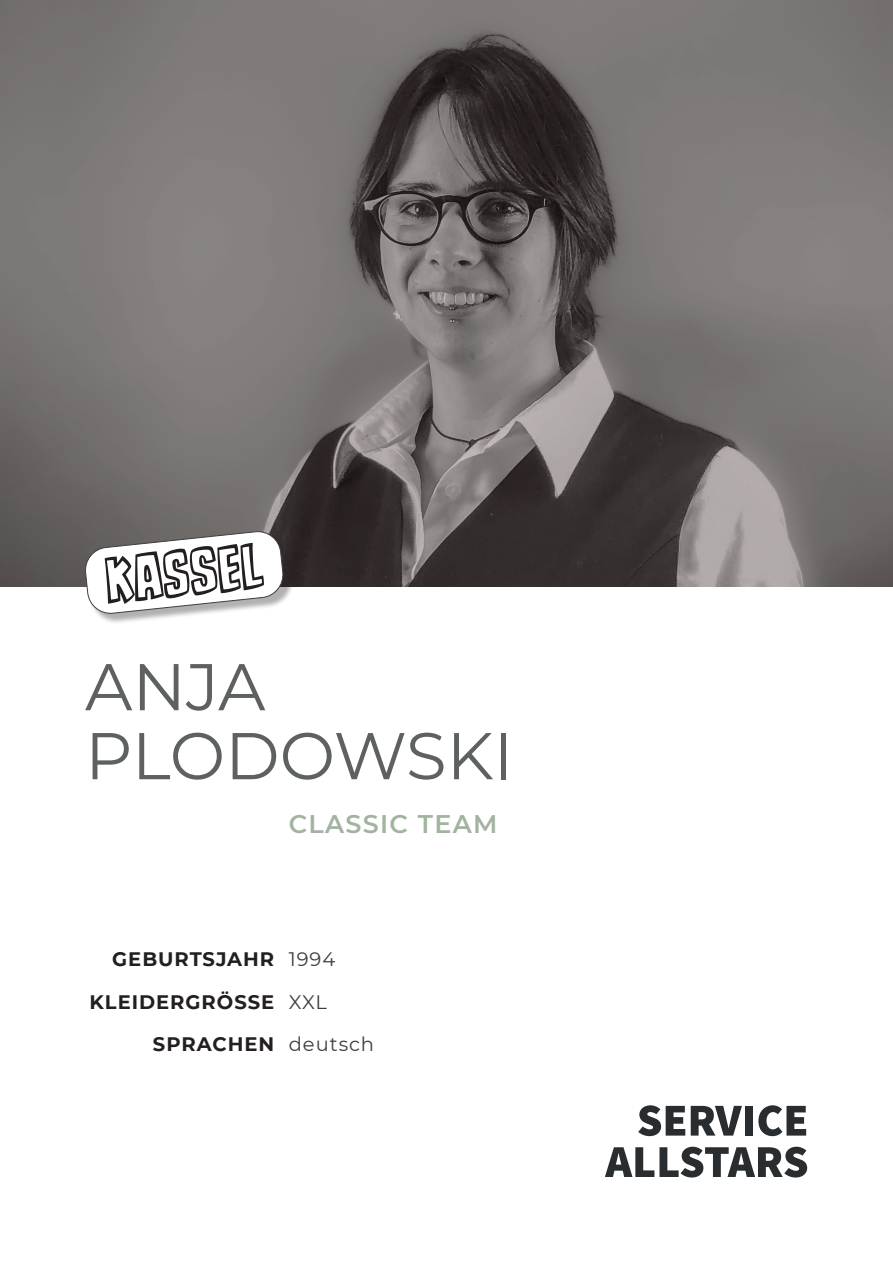
<style>
.page{position:relative;width:893px;height:1263px;background:#fff}
.page>*{position:absolute;margin:0;border:0;box-sizing:border-box;transform-origin:0 0}
.t1{font:67.35px "CC Dynamic Duo Open Variable";color:#231f20}
.t2{font:66px/69px "Montserrat";color:#5d6161}
.t3{font:600 25.5px "Montserrat";letter-spacing:.05em;color:#a2b3a0}
.t4{font:700 19.5px/42.5px "Montserrat";letter-spacing:.05em;color:#231f20;text-align:right}
.t5{font:19.5px/42.5px "Montserrat";letter-spacing:.05em;color:#3e3e3f}
</style>
<div class="page">
<img style="left:0;top:0;width:893px;height:587px">
<svg style="left:638px;top:1105px;width:47px;height:31px"></svg>
<svg style="left:691px;top:1106px;width:51px;height:29px"></svg>
<div style="left:745px;top:1106px;width:8px;height:29px;background:#292d2f"></div>
<svg style="left:758px;top:1105px;width:48px;height:31px"></svg>
<svg style="left:605px;top:1147px;width:202px;height:30px"></svg>
<div style="left:87px;top:533px;width:207px;height:92px;background:#231f20;opacity:.35"></div>
<svg style="left:84px;top:530px;width:200px;height:84px"></svg>
<h1 class="t1" style="left:101px;top:539px;width:160px;rotate:-6deg">KASSEL</h1>
<h2 class="t2" style="left:85px;top:650px;width:430px">ANJA<br>PLODOWSKI</h2>
<h3 class="t3" style="left:289px;top:805px;width:210px">CLASSIC TEAM</h3>
<p class="t4" style="left:90px;top:937px;width:186px">GEBURTSJAHR<br>KLEIDERGRÖSSE<br>SPRACHEN</p>
<p class="t5" style="left:289px;top:937px;width:87px">1994<br>XXL deutsch</p>
</div>
